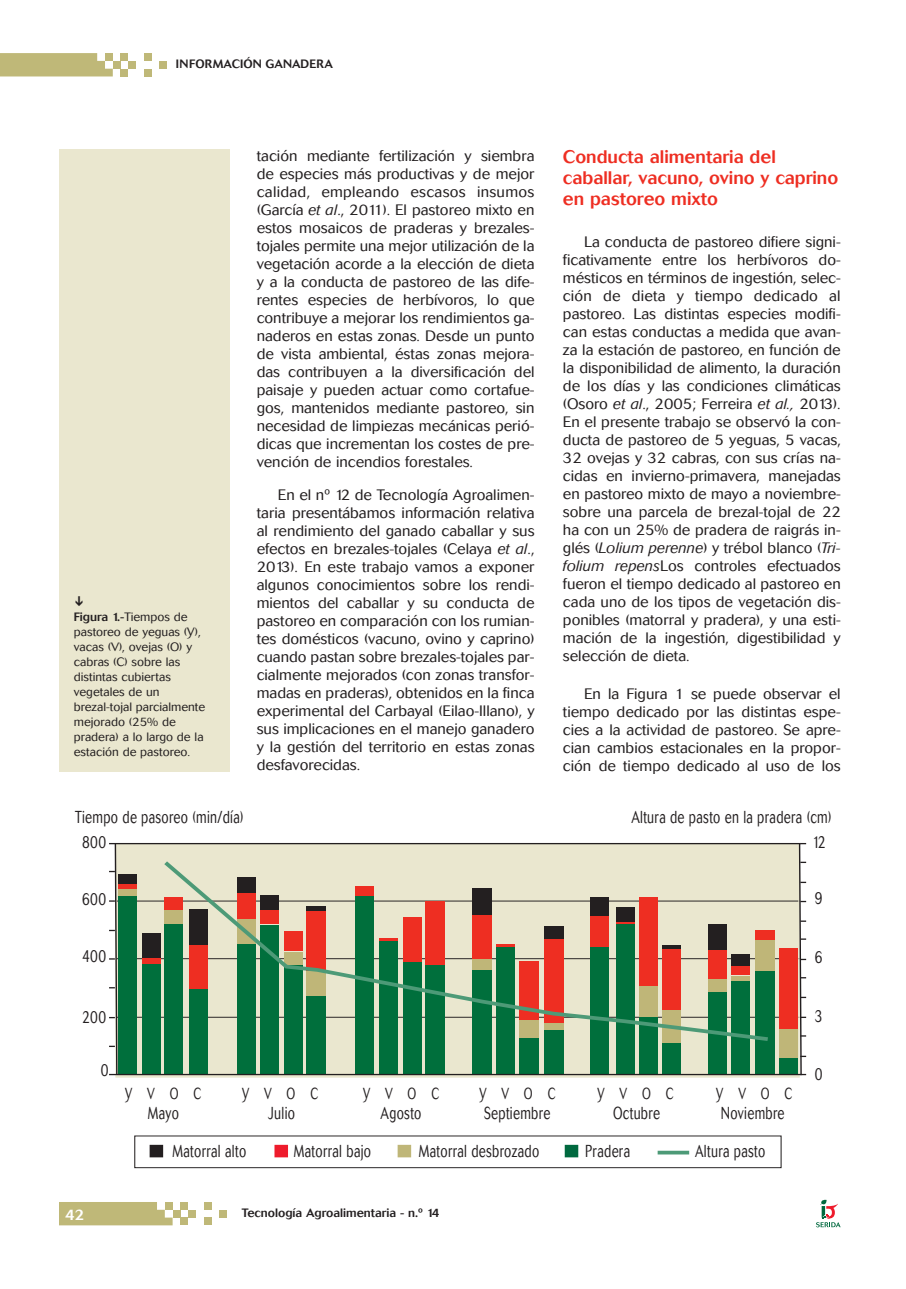
<style>
.page{position:relative;width:906px;height:1289px;background:#fff}
.page>*{position:absolute;margin:0;border:0;box-sizing:border-box;transform-origin:0 0}
.t1{font:500 18px/21px "Cosmos";color:#ee2e22}
.t2{font:300 17.1px/25.3px "Cosmos";letter-spacing:.03em;color:#231f20;scale:.72 1}
.t3{font:300 15.9px "Cosmos";color:#231f20;scale:.72 1}
.t4{font:300 15px/18px "Cosmos";color:#231f20;text-align:justify}
.t5{font:500 15px "Cosmos";color:#fff}
.t6{font:300 12px/15px "Cosmos";color:#231f20}
.t7{font:500 12px "Cosmos";color:#231f20}
.t8{font:500 12px "Cosmos";letter-spacing:.02em;color:#231f20}
.s1{font-weight:500}
.s2{font-style:italic}
</style>
<div class="page">
<div style="left:60px;top:149px;width:170px;height:622px;background:#eae7cf"></div>
<div style="left:160px;top:61px;width:7px;height:8px;background:#bfb878"></div>
<div style="left:128px;top:61px;width:8px;height:8px;background:#bfb878"></div>
<div style="left:121px;top:53px;width:7px;height:8px;background:#bfb878"></div>
<div style="left:121px;top:69px;width:7px;height:7px;background:#bfb878"></div>
<div style="left:113px;top:61px;width:8px;height:8px;background:#bfb878"></div>
<div style="left:144px;top:53px;width:8px;height:8px;background:#bfb878"></div>
<div style="left:144px;top:69px;width:8px;height:7px;background:#bfb878"></div>
<svg style="left:0;top:53px;width:113px;height:23px;background:#c2bb7e"></svg>
<div style="left:219px;top:1209px;width:8px;height:8px;background:#bfb878"></div>
<div style="left:188px;top:1209px;width:8px;height:8px;background:#bfb878"></div>
<div style="left:180px;top:1201px;width:8px;height:8px;background:#bfb878"></div>
<div style="left:180px;top:1217px;width:8px;height:8px;background:#bfb878"></div>
<div style="left:173px;top:1209px;width:7px;height:8px;background:#bfb878"></div>
<div style="left:204px;top:1201px;width:8px;height:8px;background:#bfb878"></div>
<div style="left:204px;top:1217px;width:8px;height:8px;background:#bfb878"></div>
<div style="left:60px;top:1202px;width:113px;height:23px;background:#bfb878"></div>
<svg style="left:816px;top:1199px;width:24px;height:28px"></svg>
<div style="left:116px;top:844px;width:683px;height:233px;background:#eae7cf"></div>
<hr style="left:116px;top:900px;width:683px;height:1px;background:#231f20">
<hr style="left:116px;top:1016px;width:683px;height:1px;background:#231f20">
<hr style="left:116px;top:958px;width:683px;height:1px;background:#231f20">
<svg style="left:118px;top:883px;width:18px;height:6px"></svg>
<div style="left:118px;top:894px;width:18px;height:180px;background:#006f3c"></div>
<div style="left:118px;top:889px;width:18px;height:6px;background:#bfb678"></div>
<div style="left:118px;top:874px;width:18px;height:9px;background:#231f20"></div>
<div style="left:143px;top:957px;width:18px;height:7px;background:#ee2e22"></div>
<div style="left:143px;top:964px;width:18px;height:110px;background:#006f3c"></div>
<div style="left:143px;top:933px;width:18px;height:24px;background:#231f20"></div>
<div style="left:165px;top:923px;width:18px;height:151px;background:#006f3c"></div>
<div style="left:190px;top:989px;width:18px;height:85px;background:#006f3c"></div>
<div style="left:237px;top:942px;width:18px;height:132px;background:#006f3c"></div>
<div style="left:260px;top:925px;width:19px;height:149px;background:#006f3c"></div>
<div style="left:285px;top:964px;width:18px;height:110px;background:#006f3c"></div>
<div style="left:307px;top:996px;width:18px;height:78px;background:#006f3c"></div>
<div style="left:355px;top:896px;width:18px;height:178px;background:#006f3c"></div>
<div style="left:379px;top:941px;width:18px;height:133px;background:#006f3c"></div>
<div style="left:403px;top:961px;width:18px;height:113px;background:#006f3c"></div>
<div style="left:426px;top:964px;width:18px;height:110px;background:#006f3c"></div>
<div style="left:473px;top:969px;width:18px;height:105px;background:#006f3c"></div>
<div style="left:496px;top:947px;width:18px;height:127px;background:#006f3c"></div>
<div style="left:520px;top:1036px;width:18px;height:38px;background:#006f3c"></div>
<div style="left:545px;top:1029px;width:18px;height:45px;background:#006f3c"></div>
<div style="left:590px;top:947px;width:18px;height:127px;background:#006f3c"></div>
<div style="left:616px;top:924px;width:18px;height:150px;background:#006f3c"></div>
<div style="left:639px;top:1016px;width:18px;height:58px;background:#006f3c"></div>
<div style="left:662px;top:1042px;width:18px;height:32px;background:#006f3c"></div>
<div style="left:708px;top:990px;width:18px;height:84px;background:#006f3c"></div>
<div style="left:731px;top:980px;width:19px;height:94px;background:#006f3c"></div>
<div style="left:756px;top:930px;width:18px;height:11px;background:#ee2e22"></div>
<div style="left:756px;top:970px;width:18px;height:104px;background:#006f3c"></div>
<div style="left:756px;top:940px;width:18px;height:30px;background:#bfb678"></div>
<div style="left:779px;top:948px;width:19px;height:82px;background:#ee2e22"></div>
<div style="left:779px;top:1057px;width:19px;height:17px;background:#006f3c"></div>
<div style="left:779px;top:1029px;width:19px;height:28px;background:#bfb678"></div>
<svg style="left:160px;top:861px;width:612px;height:182px"></svg>
<hr style="left:109px;top:1073px;width:692px;height:2px;background:#231f20">
<hr style="left:109px;top:843px;width:692px;height:1px;background:#231f20">
<div style="left:150px;top:1145px;width:12px;height:11px;background:#231f20"></div>
<div style="left:150px;top:1144px;width:13px;height:13px;border:1px solid #231f20"></div>
<div style="left:275px;top:1145px;width:12px;height:11px;background:#ee1b2c"></div>
<div style="left:274px;top:1144px;width:14px;height:13px;border:1px solid #ee1b2c"></div>
<div style="left:398px;top:1145px;width:12px;height:11px;background:#bfb678"></div>
<div style="left:398px;top:1144px;width:13px;height:13px;border:1px solid #bfb678"></div>
<div style="left:565px;top:1145px;width:12px;height:11px;background:#00693f"></div>
<div style="left:565px;top:1144px;width:13px;height:13px;border:1px solid #00693f"></div>
<svg style="left:657px;top:1150px;width:32px;height:4px"></svg>
<svg style="left:109px;top:843px;width:9px;height:232px"></svg>
<svg style="left:798px;top:842px;width:8px;height:233px"></svg>
<p class="t8" style="left:176px;top:59px;width:159px">INFORMACIÓN GANADERA</p>
<p class="t6" style="left:74px;top:610px;width:133px"><span class="s1">Figura 1.-</span>Tiempos de pastoreo de yeguas (Y), vacas (V), ovejas (O) y cabras (C) sobre las distintas cubiertas vegetales de un brezal-tojal parcialmente mejorado (25% de pradera) a lo largo de la estación de pastoreo.</p>
<p class="t4" style="left:257px;top:148px;width:279px">tación mediante fertilización y siembra de especies más productivas y de mejor calidad, empleando escasos insumos (García <span class="s2">et al</span>., 2011). El pastoreo mixto en estos mosaicos de praderas y brezales&shy;tojales permite una mejor utilización de la vegetación acorde a la elección de dieta y a la conducta de pastoreo de las dife&shy;rentes especies de herbívoros, lo que contribuye a mejorar los rendimientos ga&shy;naderos en estas zonas. Desde un punto de vista ambiental, éstas zonas mejora&shy;das contribuyen a la diversificación del paisaje y pueden actuar como cortafue&shy;gos, mantenidos mediante pastoreo, sin necesidad de limpiezas mecánicas perió&shy;dicas que incrementan los costes de pre&shy;vención de incendios forestales.</p>
<p class="t4" style="left:257px;top:487px;width:279px;text-indent:21px">En el nº 12 de Tecnología Agroalimen&shy;taria presentábamos información relativa al rendimiento del ganado caballar y sus efectos en brezales-tojales (Celaya <span class="s2">et al</span>., 2013). En este trabajo vamos a exponer algunos conocimientos sobre los rendi&shy;mientos del caballar y su conducta de pastoreo en comparación con los rumian&shy;tes domésticos (vacuno, ovino y caprino) cuando pastan sobre brezales-tojales par&shy;cialmente mejorados (con zonas transfor&shy;madas en praderas), obtenidos en la finca experimental del Carbayal (Eilao-Illano), y sus implicaciones en el manejo ganadero y la gestión del territorio en estas zonas desfavorecidas.</p>
<p class="t2" style="left:82px;top:805px;width:226px;text-indent:-7px">Tiempo de pasoreo (min/día)<br>800</p>
<p class="t2" style="left:82px;top:887px;width:35px">600</p>
<p class="t2" style="left:82px;top:944px;width:35px">400</p>
<p class="t2" style="left:82px;top:1005px;width:35px">200</p>
<p class="t1" style="left:563px;top:148px;width:277px">Conducta alimentaria del caballar, vacuno, ovino y caprino en pastoreo mixto</p>
<p class="t4" style="left:563px;top:234px;width:279px;text-indent:21px">La conducta de pastoreo difiere signi&shy;ficativamente entre los herbívoros do&shy;mésticos en términos de ingestión, selec&shy;ción de dieta y tiempo dedicado al pastoreo. Las distintas especies modifi&shy;can estas conductas a medida que avan&shy;za la estación de pastoreo, en función de la disponibilidad de alimento, la duración de los días y las condiciones climáticas (Osoro <span class="s2">et al</span>., 2005; Ferreira <span class="s2">et al.,</span> 2013).<br>En el presente trabajo se observó la con&shy;ducta de pastoreo de 5 yeguas, 5 vacas, 32 ovejas y 32 cabras, con sus crías na&shy;cidas en invierno-primavera, manejadas en pastoreo mixto de mayo a noviembre&shy;sobre una parcela de brezal-tojal de 22 ha con un 25% de pradera de raigrás in&shy;glés (<span class="s2">Lolium perenne</span>) y trébol blanco (<span class="s2">Tri&shy;folium repens</span>Los controles efectuados fueron el tiempo dedicado al pastoreo en cada uno de los tipos de vegetación dis&shy;ponibles (matorral y pradera), y una esti&shy;mación de la ingestión, digestibilidad y selección de dieta.</p>
<p class="t4" style="left:563px;top:685px;width:279px;text-indent:21px">En la Figura 1 se puede observar el tiempo dedicado por las distintas espe&shy;cies a la actividad de pastoreo. Se apre&shy;cian cambios estacionales en la propor&shy;ción de tiempo dedicado al uso de los</p>
<p class="t2" style="left:631px;top:805px;width:279px">Altura de pasto en la pradera (cm)</p>
<p class="t2" style="left:812px;top:830px;width:20px">12</p>
<p class="t3" style="left:125px;top:1086px;width:107px">Y V O C</p>
<p class="t3" style="left:242px;top:1086px;width:107px">Y V O C</p>
<p class="t3" style="left:363px;top:1086px;width:107px">Y V O C</p>
<p class="t3" style="left:479px;top:1086px;width:107px">Y V O C</p>
<p class="t3" style="left:597px;top:1086px;width:107px">Y V O C</p>
<p class="t3" style="left:716px;top:1086px;width:107px">Y V O C</p>
<p class="t2" style="left:148px;top:1101px;width:45px">Mayo</p>
<p class="t2" style="left:268px;top:1101px;width:39px">Julio</p>
<p class="t2" style="left:380px;top:1101px;width:58px">Agosto</p>
<p class="t2" style="left:484px;top:1101px;width:93px">Septiembre</p>
<p class="t2" style="left:613px;top:1101px;width:67px">Octubre</p>
<p class="t2" style="left:721px;top:1101px;width:90px">Noviembre</p>
<p class="t2" style="left:172px;top:1139px;width:104px">Matorral alto</p>
<p class="t2" style="left:294px;top:1139px;width:109px">Matorral bajo</p>
<p class="t2" style="left:419px;top:1139px;width:169px">Matorral desbrozado</p>
<p class="t2" style="left:585px;top:1139px;width:64px">Pradera</p>
<p class="t2" style="left:695px;top:1139px;width:99px">Altura pasto</p>
<p class="t5" style="left:65px;top:1208px;width:21px">42</p>
<p class="t7" style="left:242px;top:1208px;width:199px">Tecnología Agroalimentaria - n.º 14</p>
</div>
